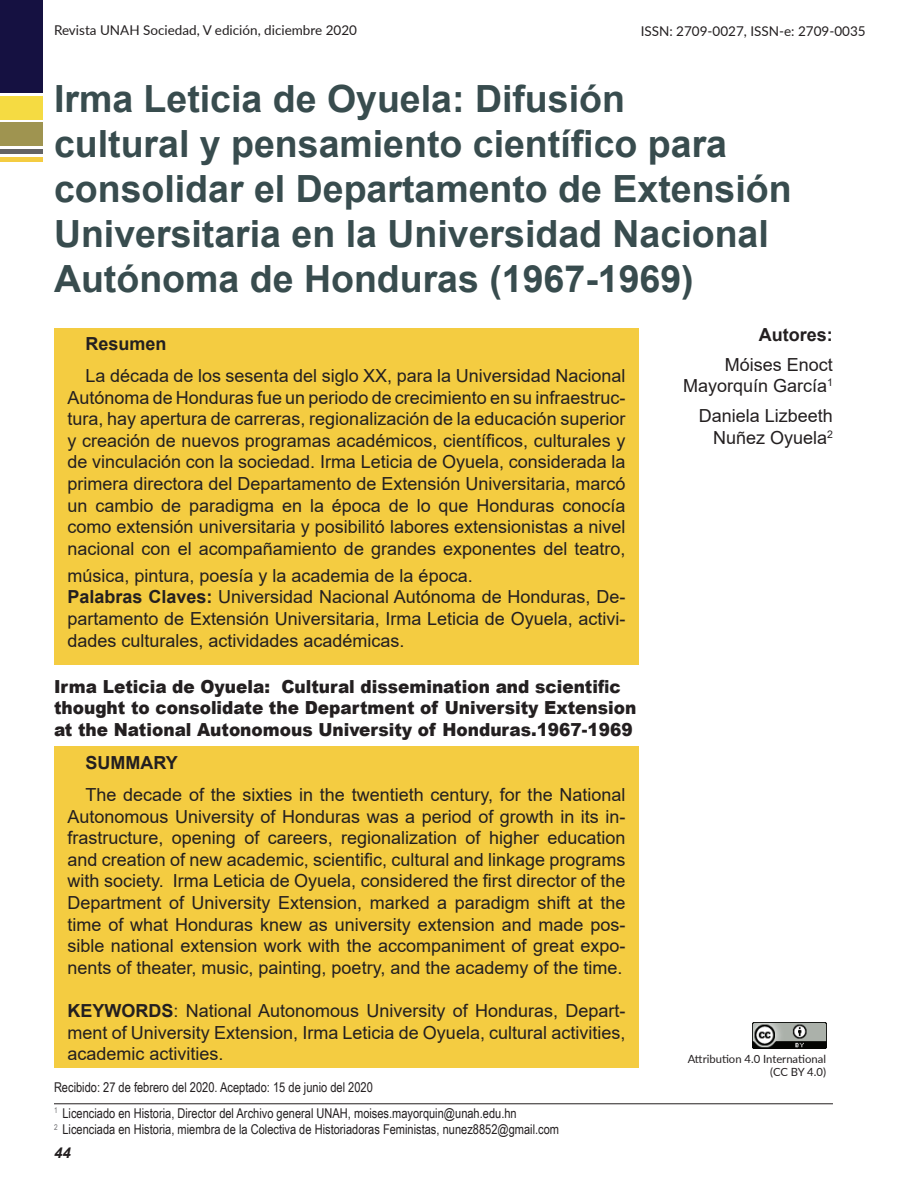
<style>
.page{position:relative;width:918px;height:1188px;background:#fff}
.page>*{position:absolute;margin:0;border:0;box-sizing:border-box;transform-origin:0 0}
.t1{font:700 37.5px/45px "Arial";color:#384c4e}
.t2{font:18px/21.6px "Arial";color:#231f20;text-align:justify}
.t3{font:900 18px/21.6px "Arial";color:#231f20;scale:.94 1}
.t4{font:700 18px "Arial";color:#231f20}
.t5{font:italic 700 15px "Arial";color:#231f20}
.t6{font:13.5px/25.8px "Arial Narrow";color:#231f20}
.t7{font:13.5px "Lato";color:#231f20}
.t8{font:11.25px/13.5px "Lato";color:#231f20;text-align:right}
.s1{font-weight:700}
</style>
<div class="page">
<div style="left:0;top:0;width:43px;height:92px;background:#151141"></div>
<div style="left:0;top:96px;width:43px;height:23px;background:#f5db42"></div>
<div style="left:0;top:123px;width:43px;height:23px;background:#9f9450"></div>
<div style="left:0;top:149px;width:43px;height:5px;background:#636365"></div>
<hr style="left:0;top:157px;width:43px;height:4px;background:#f4cc41">
<div style="left:54px;top:328px;width:585px;height:336px;background:#f4cc41"></div>
<div style="left:54px;top:746px;width:585px;height:322px;background:#f4cc41"></div>
<hr style="left:54px;top:1104px;width:779px;height:1px;background:#231f20">
<img style="left:752px;top:1023px;width:74px;height:26px">
<p class="t7" style="left:54px;top:21px;width:305px">Revista UNAH Sociedad, V edición, diciembre 2020</p>
<p class="t7" style="left:641px;top:21px;width:226px">ISSN: 2709-0027, ISSN-e: 2709-0035</p>
<h1 class="t1" style="left:54px;top:77px;width:739px">Irma Leticia de Oyuela: Difusión<br>cultural y pensamiento científico para consolidar el Departamento de Extensión Universitaria en la Universidad Nacional Autónoma de Honduras (1967-1969)</h1>
<p class="t4" style="left:86px;top:331px;width:83px">Resumen</p>
<p class="t2" style="left:68px;top:365px;width:560px;text-indent:18px">La década de los sesenta del siglo XX, para la Universidad Nacional Autónoma de Honduras fue un periodo de crecimiento en su infraestruc&shy;tura, hay apertura de carreras, regionalización de la educación superior y creación de nuevos programas académicos, científicos, culturales y de vinculación con la sociedad. Irma Leticia de Oyuela, considerada la primera directora del Departamento de Extensión Universitaria, marcó un cambio de paradigma en la época de lo que Honduras conocía como extensión universitaria y posibilitó labores extensionistas a nivel nacional con el acompañamiento de grandes exponentes del teatro,</p>
<p class="t2" style="left:68px;top:565px;width:559px;text-align:left">música, pintura, poesía y la academia de la época.<br><span class="s1">Palabras Claves:</span> Universidad Nacional Autónoma de Honduras, De&shy;partamento de Extensión Universitaria, Irma Leticia de Oyuela, activi&shy;dades culturales, actividades académicas.</p>
<p class="t4" style="left:759px;top:322px;width:75px">Autores:</p>
<p class="t2" style="left:683px;top:353px;width:151px;text-align:right">Móises Enoct<br>Mayorquín García<sup>1</sup></p>
<p class="t2" style="left:699px;top:405px;width:136px;text-align:right">Daniela Lizbeeth<br>Nuñez Oyuela<sup>2</sup></p>
<p class="t3" style="left:54px;top:675px;width:621px">Irma Leticia de Oyuela: Cultural dissemination and scientific thought to consolidate the Department of University Extension at the National Autonomous University of Honduras.1967-1969</p>
<p class="t4" style="left:86px;top:750px;width:94px">SUMMARY</p>
<p class="t2" style="left:68px;top:784px;width:560px;text-indent:18px">The decade of the sixties in the twentieth century, for the National Autonomous University of Honduras was a period of growth in its in&shy;frastructure, opening of careers, regionalization of higher education and creation of new academic, scientific, cultural and linkage programs with society. Irma Leticia de Oyuela, considered the first director of the Department of University Extension, marked a paradigm shift at the time of what Honduras knew as university extension and made pos&shy;sible national extension work with the accompaniment of great expo&shy;nents of theater, music, painting, poetry, and the academy of the time.</p>
<p class="t2" style="left:68px;top:1000px;width:559px"><span class="s1">KEYWORDS</span>: National Autonomous University of Honduras, Depart&shy;ment of University Extension, Irma Leticia de Oyuela, cultural activities, academic activities.</p>
<p class="t6" style="left:54px;top:1074px;width:464px">Recibido: 27 de febrero del 2020. Aceptado: 15 de junio del 2020<br><sup>1</sup> Licenciado en Historia, Director del Archivo general UNAH, moises.mayorquin@unah.edu.hn</p>
<p class="t6" style="left:54px;top:1116px;width:507px"><sup>2</sup> Licenciada en Historia, miembra de la Colectiva de Historiadoras Feministas, nunez8852@gmail.com</p>
<p class="t5" style="left:54px;top:1142px;width:18px">44</p>
<p class="t8" style="left:688px;top:1051px;width:140px">Attribution 4.0 International (CC BY 4.0)</p>
</div>
